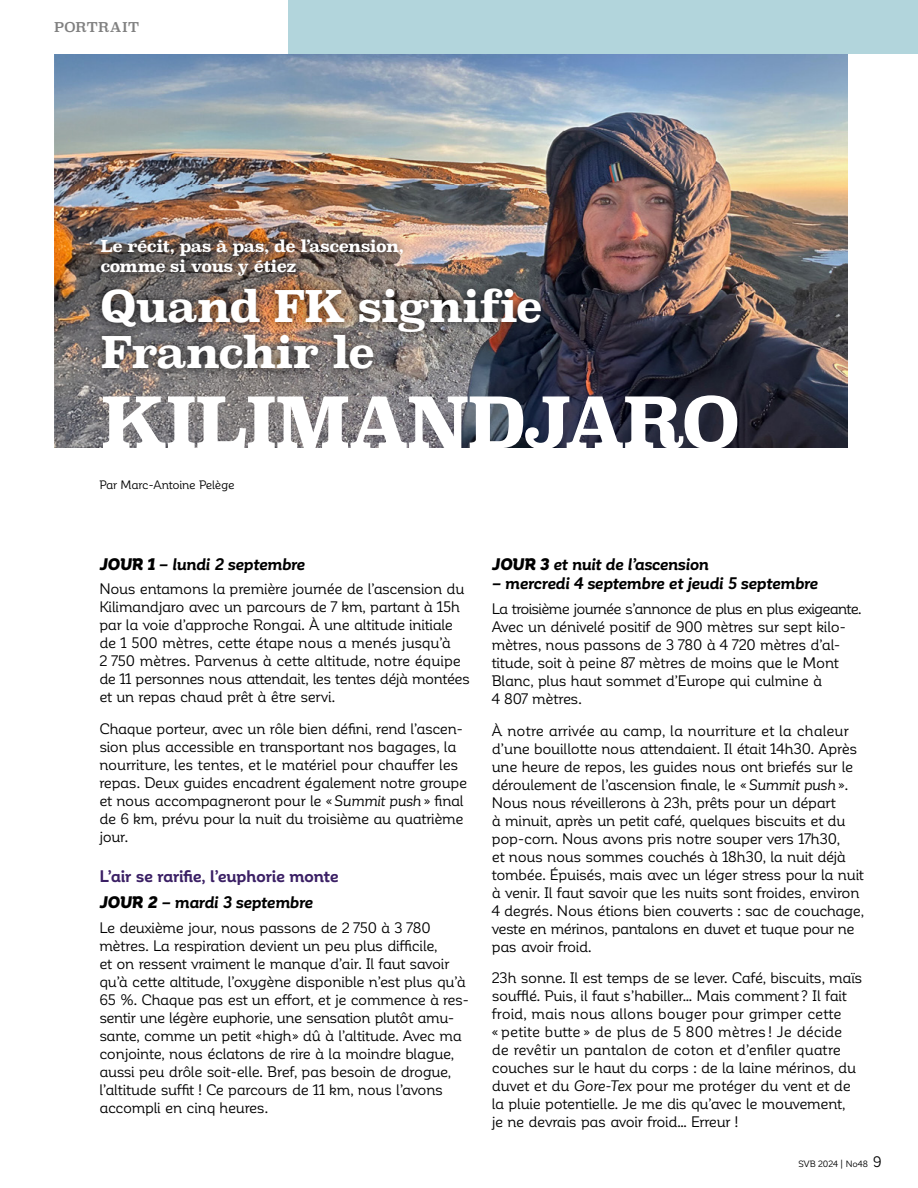
<style>
.page{position:relative;width:918px;height:1188px;background:#fff}
.page>*{position:absolute;margin:0;border:0;box-sizing:border-box;transform-origin:0 0}
.t1{font:700 70.5px "Superclarendon Rg";letter-spacing:-.045em;color:#fff}
.t2{font:700 43.5px/46.2px "Superclarendon Rg";letter-spacing:-.04em;color:#fff}
.t3{font:italic 700 16.5px "Corporative Alt";letter-spacing:-.02em;color:#000}
.t4{font:700 16.5px/26.2px "Corporative Alt";letter-spacing:-.02em;color:#3b2065}
.t5{font:700 16.5px/20.2px "Superclarendon Rg";letter-spacing:-.03em;color:#fff}
.t6{font:15px/18px "Corporative Alt";letter-spacing:-.02em;color:#000}
.t7{font:13.5px "Superclarendon Rg";letter-spacing:.03em;color:#808080}
.t8{font:12px "Corporative Alt";letter-spacing:-.025em;color:#000}
.t9{font:9px "Corporative Alt";letter-spacing:-.005em;color:#000}
.s1{font-weight:900}
.s2{font-style:italic}
.s3{font-weight:900;font-style:italic;color:#000}
.s4{font-style:italic;color:#000}
.s5{font-size:15px}
</style>
<div class="page">
<div style="left:289px;top:0;width:629px;height:54px;background:#b2d5dc"></div>
<img style="left:54px;top:54px;width:793px;height:393px">
<hr style="left:0;top:727px;width:1px;height:407px;background:#e7bb00">
<div style="left:92px;top:230px;width:459px;height:149px;background:#000;opacity:.75"></div>
<p class="t7" style="left:54px;top:19px;width:87px">PORTRAIT</p>
<p class="t5" style="left:100px;top:236px;width:305px">Le récit, pas à pas, de l’ascension, comme si vous y étiez</p>
<h2 class="t2" style="left:100px;top:283px;width:444px">Quand FK signifie<br>Franchir le</h2>
<h1 class="t1" style="left:100px;top:381px;width:641px">KILIMANDJARO</h1>
<p class="t8" style="left:99px;top:478px;width:137px">Par Marc-Antoine Pelège</p>
<p class="t3" style="left:99px;top:555px;width:207px"><span class="s1">JOUR 1</span> – lundi 2 septembre</p>
<p class="t6" style="left:99px;top:580px;width:372px">Nous entamons la première journée de l’ascension du Kilimandjaro avec un parcours de 7 km, partant à 15h par la voie d’approche Rongai. À une altitude initiale de 1 500 mètres, cette étape nous a menés jusqu’à<br>2 750 mètres. Parvenus à cette altitude, notre équipe de 11 personnes nous attendait, les tentes déjà montées et un repas chaud prêt à être servi.</p>
<p class="t6" style="left:99px;top:720px;width:369px">Chaque porteur, avec un rôle bien défini, rend l’ascen&shy;sion plus accessible en transportant nos bagages, la nourriture, les tentes, et le matériel pour chauffer les repas. Deux guides encadrent également notre groupe et nous accompagneront pour le «<span class="s2">Summit push</span>» final de 6 km, prévu pour la nuit du troisième au quatrième jour.</p>
<p class="t4" style="left:99px;top:863px;width:241px">L’air se rarifie, l’euphorie monte<br><span class="s3">JOUR 2</span> <span class="s4">– mardi 3 septembre</span></p>
<p class="t6" style="left:99px;top:919px;width:371px">Le deuxième jour, nous passons de 2 750 à 3 780 mètres. La respiration devient un peu plus difficile,<br>et on ressent vraiment le manque d’air. Il faut savoir qu’à cette altitude, l’oxygène disponible n’est plus qu’à 65 %. Chaque pas est un effort, et je commence à res&shy;sentir une légère euphorie, une sensation plutôt amu&shy;sante, comme un petit «high» dû à l’altitude. Avec ma conjointe, nous éclatons de rire à la moindre blague, aussi peu drôle soit-elle. Bref, pas besoin de drogue, l’altitude suffit ! Ce parcours de 11 km, nous l’avons accompli en cinq heures.</p>
<p class="t3" style="left:492px;top:555px;width:219px"><span class="s1">JOUR 3</span> et nuit de l’ascension</p>
<p class="t3" style="left:492px;top:575px;width:328px">– mercredi 4 septembre et jeudi 5 septembre</p>
<p class="t6" style="left:492px;top:600px;width:371px">La troisième journée s’annonce de plus en plus exigeante.<br>Avec un dénivelé positif de 900 mètres sur sept kilo&shy;mètres, nous passons de 3 780 à 4 720 mètres d’al&shy;titude, soit à peine 87 mètres de moins que le Mont Blanc, plus haut sommet d’Europe qui culmine à<br>4 807 mètres.</p>
<p class="t6" style="left:492px;top:722px;width:374px">À notre arrivée au camp, la nourriture et la chaleur d’une bouillotte nous attendaient. Il était 14h30. Après une heure de repos, les guides nous ont briefés sur le déroulement de l’ascension finale, le «<span class="s2">Summit push</span>».<br>Nous nous réveillerons à 23h, prêts pour un départ<br>à minuit, après un petit café, quelques biscuits et du pop-corn. Nous avons pris notre souper vers 17h30,<br>et nous nous sommes couchés à 18h30, la nuit déjà tombée. Épuisés, mais avec un léger stress pour la nuit à venir. Il faut savoir que les nuits sont froides, environ 4 degrés. Nous étions bien couverts : sac de couchage, veste en mérinos, pantalons en duvet et tuque pour ne pas avoir froid.</p>
<p class="t6" style="left:492px;top:969px;width:372px">23h sonne. Il est temps de se lever. Café, biscuits, maïs soufflé. Puis, il faut s’habiller... Mais comment ? Il fait froid, mais nous allons bouger pour grimper cette<br>« petite butte » de plus de 5 800 mètres ! Je décide de revêtir un pantalon de coton et d’enfiler quatre couches sur le haut du corps : de la laine mérinos, du duvet et du <span class="s2">Gore-Tex</span> pour me protéger du vent et de la pluie potentielle. Je me dis qu’avec le mouvement,<br>je ne devrais pas avoir froid... Erreur !</p>
<p class="t9" style="left:799px;top:1159px;width:85px">SVB 2024 | No48 <span class="s5">9</span></p>
</div>
